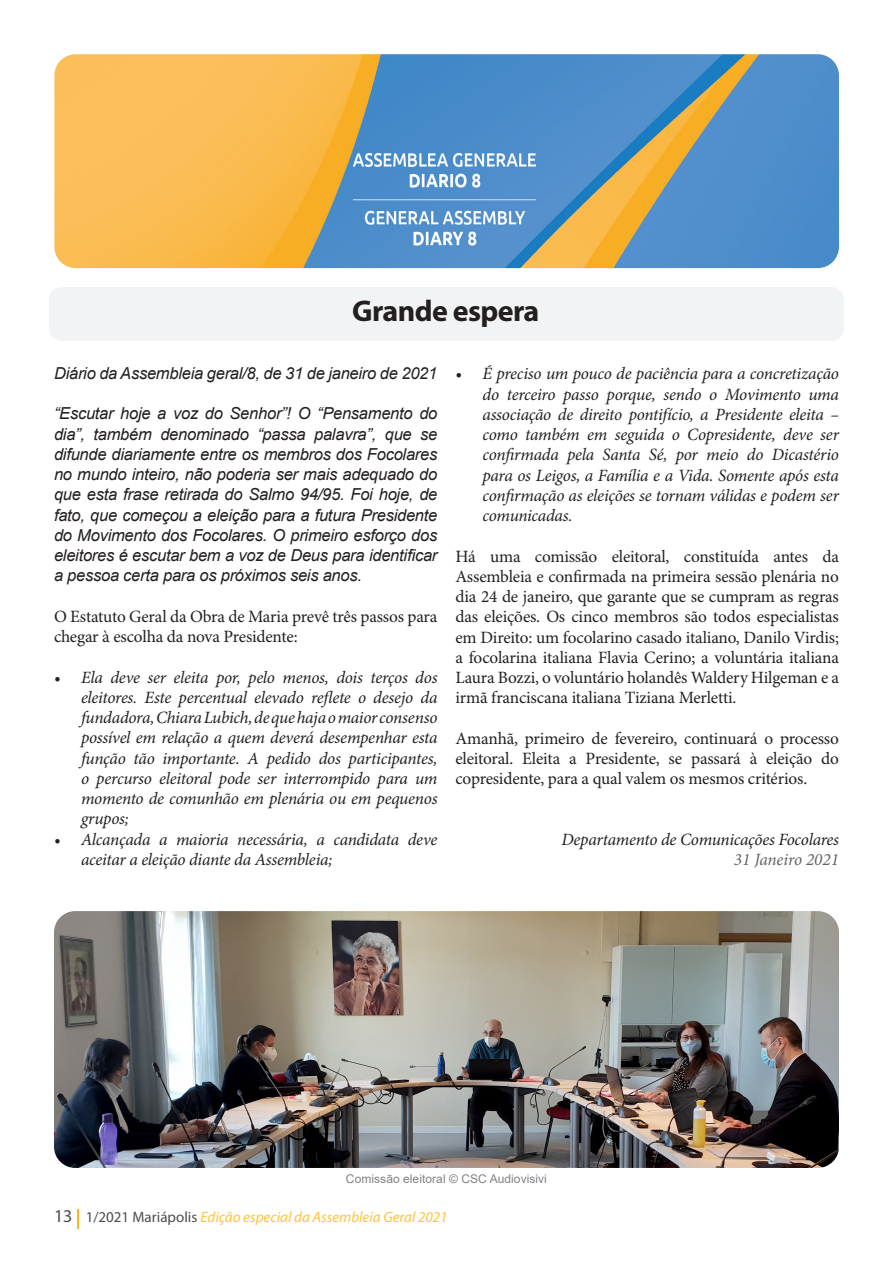
<style>
.page{position:relative;width:893px;height:1263px;background:#fff}
.page>*{position:absolute;margin:0;border:0;box-sizing:border-box;transform-origin:0 0}
.Titel_arial_20{font:700 30px "Myriad Pro";letter-spacing:-.02em;color:#231f20}
.t1{font:italic 17.25px/20.2px "Minion Pro";letter-spacing:-.015em;color:#231f20;text-align:justify}
.t2{font:17.25px/20.2px "Minion Pro";letter-spacing:-.01em;color:#231f20;text-align:justify}
.t3{font:italic 17.25px "Minion Pro";letter-spacing:-.005em;color:#636366}
.Intro{font:italic 16.5px/20.2px "Arial";letter-spacing:-.015em;color:#231f20;text-align:justify}
.t4{font:italic 15px "Myriad Pro";color:#fec240}
.t5{font:12px "Arial";letter-spacing:.005em;color:#808285}
.s1{font-style:normal;font-size:18px;color:#4b4c4d}
.s2{font-style:normal;color:#4b4c4d}
</style>
<div class="page">
<svg style="left:77px;top:1209px;width:2px;height:19px"></svg>
<img style="left:54px;top:54px;width:785px;height:214px">
<div style="left:49px;top:287px;width:795px;height:54px;background:#f2f3f4;border-radius:13px"></div>
<img style="left:54px;top:911px;width:785px;height:257px">
<p class="Titel_arial_20" style="left:352px;top:292px;width:189px">Grande espera</p>
<p class="Intro" style="left:54px;top:363px;width:385px">Diário da Assembleia geral/8, de 31 de janeiro de 2021</p>
<p class="Intro" style="left:54px;top:404px;width:385px">“Escutar hoje a voz do Senhor”! O “Pensamento do dia”, também denominado “passa palavra”, que se difunde diariamente entre os membros dos Focolares no mundo inteiro, não poderia ser mais adequado do que esta frase retirada do Salmo 94/95. Foi hoje, de fato, que começou a eleição para a futura Presidente do Movimento dos Focolares. O primeiro esforço dos eleitores é escutar bem a voz de Deus para identificar a pessoa certa para os próximos seis anos.</p>
<p class="t2" style="left:54px;top:607px;width:385px">O Estatuto Geral da Obra de Maria prevê três passos para chegar à escolha da nova Presidente:</p>
<p class="t1" style="left:81px;top:667px;width:358px;text-indent:-27px">• Ela deve ser eleita por, pelo menos, dois terços dos eleitores. Este percentual elevado reflete o desejo da fundadora, Chiara Lubich, de que haja o maior consenso possível em relação a quem deverá desempenhar esta função tão importante. A pedido dos participantes, o percurso eleitoral pode ser interrompido para um momento de comunhão em plenária ou em pequenos grupos;</p>
<p class="t1" style="left:81px;top:829px;width:358px;text-indent:-27px">• Alcançada a maioria necessária, a candidata deve aceitar a eleição diante da Assembleia;</p>
<p class="t1" style="left:482px;top:364px;width:358px;text-indent:-27px">• É preciso um pouco de paciência para a concretização do terceiro passo porque, sendo o Movimento uma associação de direito pontifício, a Presidente eleita – como também em seguida o Copresidente, deve ser confirmada pela Santa Sé, por meio do Dicastério para os Leigos, a Família e a Vida. Somente após esta confirmação as eleições se tornam válidas e podem ser comunicadas.</p>
<p class="t2" style="left:455px;top:547px;width:385px">Há uma comissão eleitoral, constituída antes da Assembleia e confirmada na primeira sessão plenária no dia 24 de janeiro, que garante que se cumpram as regras das eleições. Os cinco membros são todos especialistas em Direito: um focolarino casado italiano, Danilo Virdis; a focolarina italiana Flavia Cerino; a voluntária italiana Laura Bozzi, o voluntário holandês Waldery Hilgeman e a irmã franciscana italiana Tiziana Merletti.</p>
<p class="t2" style="left:455px;top:729px;width:385px">Amanhã, primeiro de fevereiro, continuará o processo eleitoral. Eleita a Presidente, se passará à eleição do copresidente, para a qual valem os mesmos critérios.</p>
<p class="t1" style="left:561px;top:829px;width:279px">Departamento de Comunicações Focolares</p>
<p class="t3" style="left:734px;top:848px;width:107px">31 Janeiro 2021</p>
<p class="t5" style="left:346px;top:1171px;width:202px">Comissão eleitoral © CSC Audiovisivi</p>
<p class="t4" style="left:54px;top:1208px;width:395px"><span class="s1">13</span> <span class="s2">1/2021 Mariápolis</span> Edição especial da Assembleia Geral 2021</p>
</div>
